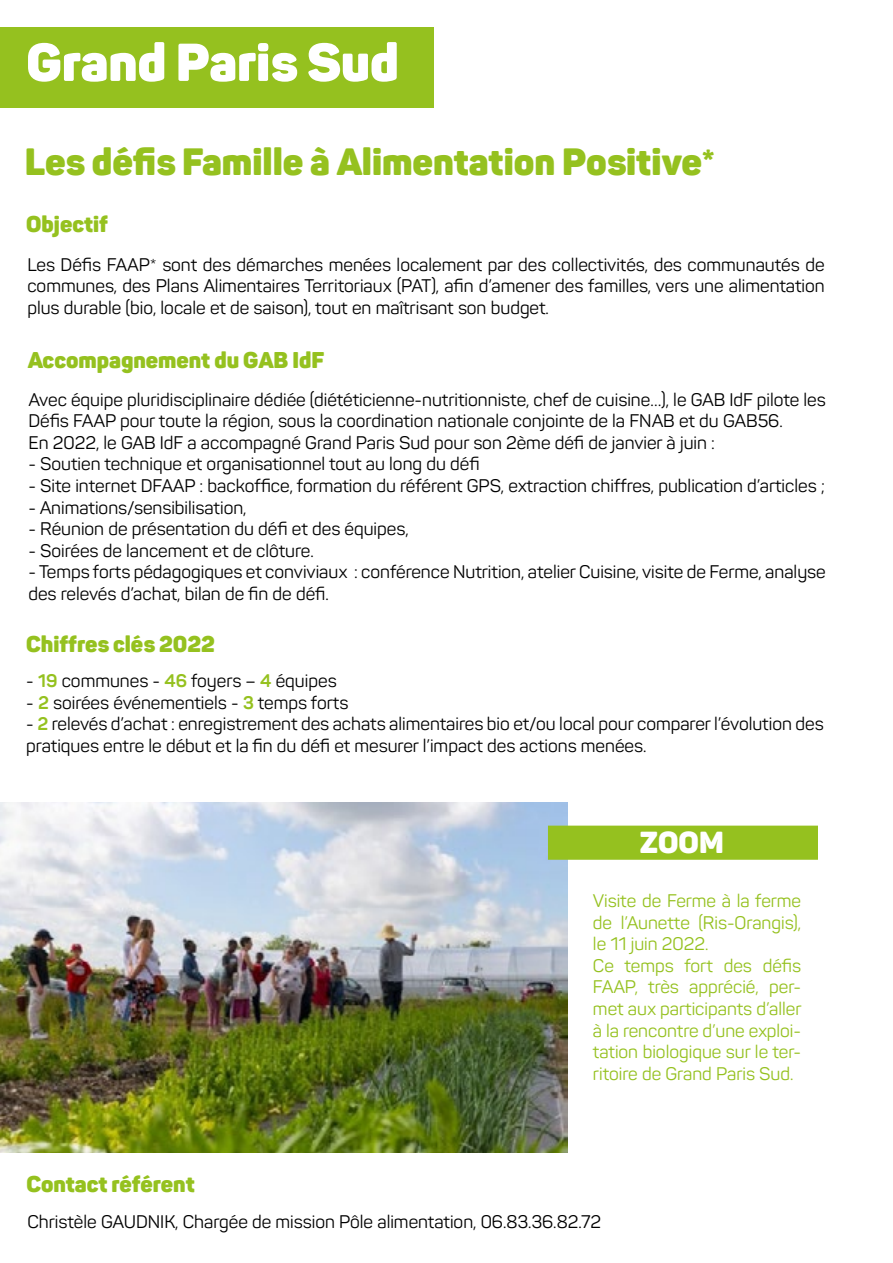
<style>
.page{position:relative;width:893px;height:1263px;background:#fff}
.page>*{position:absolute;margin:0;border:0;box-sizing:border-box;transform-origin:0 0}
.t1{font:900 52.5px "Panton";color:#fff}
.t2{font:900 37.5px "Panton";color:#95c11f}
.t3{font:900 30px "Panton";color:#fff}
.t4{font:900 22.5px "Panton";color:#95c11f}
.t5{font:18px/21.6px "Panton";color:#000}
.t6{font:18px/21.6px "Panton";color:#95c11f}
.s1{font-weight:700;color:#95c11f}
</style>
<div class="page">
<img style="left:0;top:802px;width:567px;height:350px">
<div style="left:0;top:27px;width:433px;height:81px;background:#95c11f"></div>
<div style="left:548px;top:826px;width:270px;height:34px;background:#95c11f;border:2px solid #95c11f"></div>
<h1 class="t1" style="left:26px;top:29px;width:374px">Grand Paris Sud</h1>
<h2 class="t2" style="left:25px;top:137px;width:691px">Les défis Famille à Alimentation Positive*</h2>
<p class="t4" style="left:26px;top:210px;width:83px">Objectif</p>
<p class="t5" style="left:27px;top:254px;width:799px;text-align:justify">Les Défis FAAP* sont des démarches menées localement par des collectivités, des communautés de communes, des Plans Alimentaires Territoriaux (PAT), afin d’amener des familles, vers une alimentation plus durable (bio, locale et de saison), tout en maîtrisant son budget.</p>
<p class="t4" style="left:27px;top:345px;width:298px">Accompagnement du GAB IdF</p>
<p class="t5" style="left:28px;top:388px;width:799px">Avec équipe pluridisciplinaire dédiée (diététicienne-nutritionniste, chef de cuisine…), le GAB IdF pilote les<br>Défis FAAP pour toute la région, sous la coordination nationale conjointe de la FNAB et du GAB56.<br>En 2022, le GAB IdF a accompagné Grand Paris Sud pour son 2ème défi de janvier à juin :</p>
<p class="t5" style="left:28px;top:453px;width:453px">- Soutien technique et organisationnel tout au long du défi</p>
<p class="t5" style="left:28px;top:475px;width:798px">- Site internet DFAAP : backoffice, formation du référent GPS, extraction chiffres, publication d’articles ;</p>
<p class="t5" style="left:28px;top:496px;width:220px">- Animations/sensibilisation,</p>
<p class="t5" style="left:28px;top:518px;width:382px">- Réunion de présentation du défi et des équipes,</p>
<p class="t5" style="left:28px;top:539px;width:287px">- Soirées de lancement et de clôture.</p>
<p class="t5" style="left:28px;top:561px;width:799px">- Temps forts pédagogiques et conviviaux : conférence Nutrition, atelier Cuisine, visite de Ferme, analyse des relevés d’achat, bilan de fin de défi.</p>
<p class="t4" style="left:26px;top:629px;width:190px">Chiffres clés 2022</p>
<p class="t5" style="left:26px;top:670px;width:312px">- <span class="s1">19</span> communes - <span class="s1">46</span> foyers – <span class="s1">4</span> équipes</p>
<p class="t5" style="left:26px;top:692px;width:324px">- <span class="s1">2</span> soirées événementiels - <span class="s1">3</span> temps forts</p>
<p class="t5" style="left:26px;top:713px;width:799px">- <span class="s1">2</span> relevés d’achat : enregistrement des achats alimentaires bio et/ou local pour comparer l’évolution des pratiques entre le début et la fin du défi et mesurer l’impact des actions menées.</p>
<h3 class="t3" style="left:640px;top:823px;width:85px">ZOOM</h3>
<p class="t6" style="left:593px;top:890px;width:210px">Visite de Ferme à la ferme de l’Aunette (Ris-Orangis), le 11 juin 2022.<br>Ce temps fort des défis<br>FAAP, très apprécié, per&shy;met aux participants d’aller à la rencontre d’une exploi&shy;tation biologique sur le ter&shy;ritoire de Grand Paris Sud.</p>
<p class="t4" style="left:26px;top:1169px;width:170px">Contact référent</p>
<p class="t5" style="left:27px;top:1211px;width:575px">Christèle GAUDNIK, Chargée de mission Pôle alimentation, 06.83.36.82.72</p>
</div>
